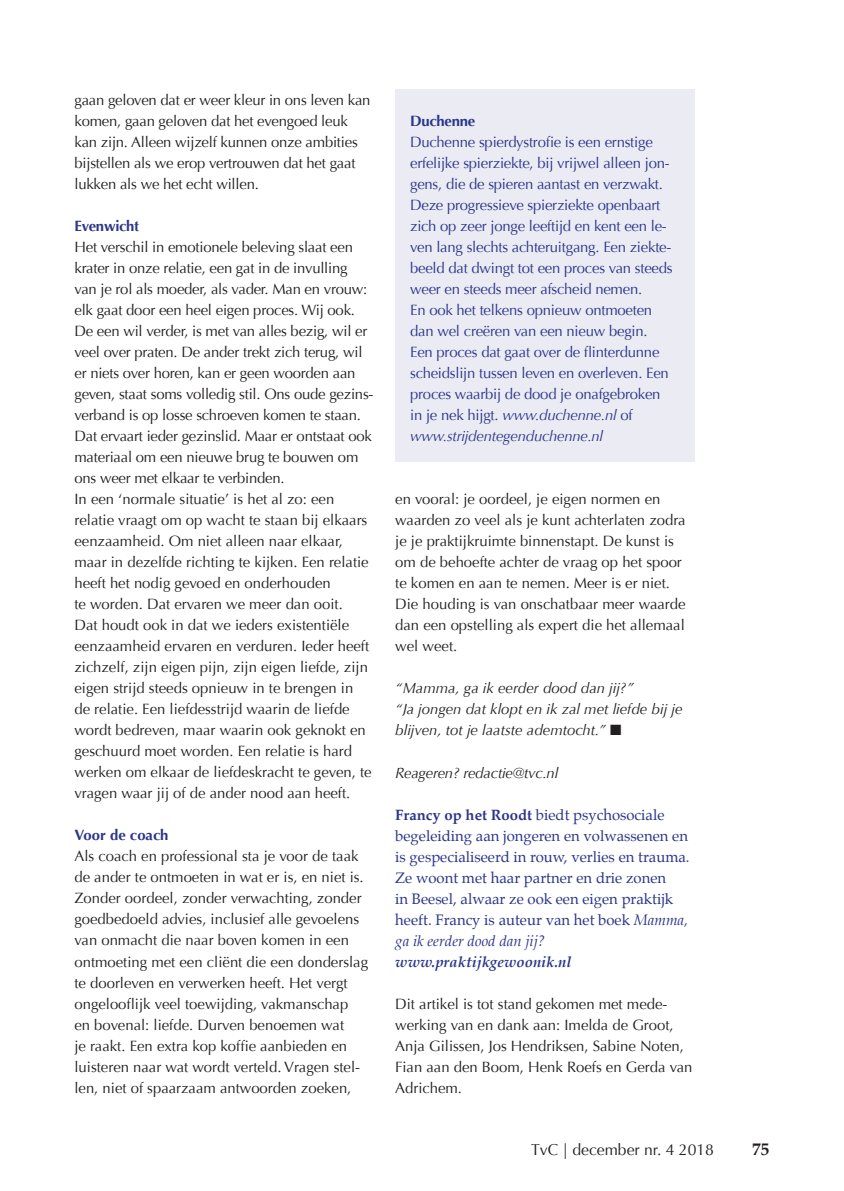
<style>
.page{position:relative;width:844px;height:1191px;background:#fff}
.page>*{position:absolute;margin:0;border:0;box-sizing:border-box;transform-origin:0 0}
.t1{font:700 17.5px "Palatino";color:#231f20}
.t2{font:15.75px "Optima";color:#231f20}
.t3{font:14.88px/21px "Optima";color:#231f20}
.t4{font:14.88px/21px "Optima";letter-spacing:-.015em;color:#2b358a}
.t5{font:14.88px/21px "Palatino";color:#2b358a}
.t6{font:italic 14.88px/21px "Optima";color:#231f20}
.t7{font:700 14.88px "Optima";letter-spacing:-.015em;color:#2b358a}
.t8{font:italic 700 14.88px "Palatino";color:#2b358a}
.s1{font-style:italic}
.s2{font-weight:700}
</style>
<div class="page">
<div style="left:395px;top:89px;width:299px;height:373px;background:#eaebf3"></div>
<p class="t3" style="left:74px;top:90px;width:297px">gaan geloven dat er weer kleur in ons leven kan komen, gaan geloven dat het evengoed leuk kan zijn. Alleen wijzelf kunnen onze ambities bijstellen als we erop vertrouwen dat het gaat lukken als we het echt willen.</p>
<p class="t7" style="left:74px;top:217px;width:66px">Evenwicht</p>
<p class="t3" style="left:74px;top:237px;width:300px">Het verschil in emotionele beleving slaat een krater in onze relatie, een gat in de invulling van je rol als moeder, als vader. Man en vrouw: elk gaat door een heel eigen proces. Wij ook.<br>De een wil verder, is met van alles bezig, wil er veel over praten. De ander trekt zich terug, wil er niets over horen, kan er geen woorden aan geven, staat soms volledig stil. Ons oude gezins&shy;verband is op losse schroeven komen te staan.<br>Dat ervaart ieder gezinslid. Maar er ontstaat ook materiaal om een nieuwe brug te bouwen om ons weer met elkaar te verbinden.<br>In een ‘normale situatie’ is het al zo: een relatie vraagt om op wacht te staan bij elkaars eenzaamheid. Om niet alleen naar elkaar, maar in dezelfde richting te kijken. Een relatie heeft het nodig gevoed en onderhouden<br>te worden. Dat ervaren we meer dan ooit.<br>Dat houdt ook in dat we ieders existentiële eenzaamheid ervaren en verduren. Ieder heeft zichzelf, zijn eigen pijn, zijn eigen liefde, zijn eigen strijd steeds opnieuw in te brengen in<br>de relatie. Een liefdesstrijd waarin de liefde wordt bedreven, maar waarin ook geknokt en geschuurd moet worden. Een relatie is hard werken om elkaar de liefdeskracht te geven, te vragen waar jij of de ander nood aan heeft.</p>
<p class="t7" style="left:74px;top:826px;width:95px">Voor de coach</p>
<p class="t3" style="left:74px;top:846px;width:295px">Als coach en professional sta je voor de taak de ander te ontmoeten in wat er is, en niet is.<br>Zonder oordeel, zonder verwachting, zonder goedbedoeld advies, inclusief alle gevoelens van onmacht die naar boven komen in een ontmoeting met een cliënt die een donderslag te doorleven en verwerken heeft. Het vergt ongelooflijk veel toewijding, vakmanschap<br>en bovenal: liefde. Durven benoemen wat<br>je raakt. Een extra kop koffie aanbieden en luisteren naar wat wordt verteld. Vragen stel&shy;len, niet of spaarzaam antwoorden zoeken,</p>
<p class="t7" style="left:410px;top:113px;width:67px">Duchenne</p>
<p class="t4" style="left:410px;top:132px;width:264px">Duchenne spierdystrofie is een ernstige erfelijke spierziekte, bij vrijwel alleen jon&shy;gens, die de spieren aantast en verzwakt.<br>Deze progressieve spierziekte openbaart zich op zeer jonge leeftijd en kent een le&shy;ven lang slechts achteruitgang. Een ziekte&shy;beeld dat dwingt tot een proces van steeds weer en steeds meer afscheid nemen.<br>En ook het telkens opnieuw ontmoeten dan wel creëren van een nieuw begin.<br>Een proces dat gaat over de flinterdunne scheidslijn tussen leven en overleven. Een proces waarbij de dood je onafgebroken in je nek hijgt. <span class="s1">www.duchenne.nl</span> of <span class="s1">www.strijdentegenduchenne.nl</span></p>
<p class="t3" style="left:395px;top:489px;width:292px">en vooral: je oordeel, je eigen normen en waarden zo veel als je kunt achterlaten zodra je je praktijkruimte binnenstapt. De kunst is om de behoefte achter de vraag op het spoor te komen en aan te nemen. Meer is er niet.<br>Die houding is van onschatbaar meer waarde dan een opstelling als expert die het allemaal wel weet.</p>
<p class="t6" style="left:395px;top:678px;width:288px">“Mamma, ga ik eerder dood dan jij?”<br>“Ja jongen dat klopt en ik zal met liefde bij je blijven, tot je laatste ademtocht.” ■</p>
<p class="t6" style="left:395px;top:762px;width:164px">Reageren? redactie@tvc.nl</p>
<p class="t5" style="left:395px;top:804px;width:296px"><span class="s2">Francy op het Roodt</span> biedt psychosociale begeleiding aan jongeren en volwassenen en is gespecialiseerd in rouw, verlies en trauma.<br>Ze woont met haar partner en drie zonen<br>in Beesel, alwaar ze ook een eigen praktijk heeft. Francy is auteur van het boek <span class="s1">Mamma, ga ik eerder dood dan jij?</span></p>
<p class="t8" style="left:395px;top:949px;width:178px">www.praktijkgewoonik.nl</p>
<p class="t3" style="left:395px;top:993px;width:298px">Dit artikel is tot stand gekomen met mede&shy;werking van en dank aan: Imelda de Groot, Anja Gilissen, Jos Hendriksen, Sabine Noten, Fian aan den Boom, Henk Roefs en Gerda van Adrichem.</p>
<p class="t2" style="left:531px;top:1140px;width:184px">TvC | december nr. 4 2018</p>
<p class="t1" style="left:751px;top:1133px;width:19px">75</p>
</div>
